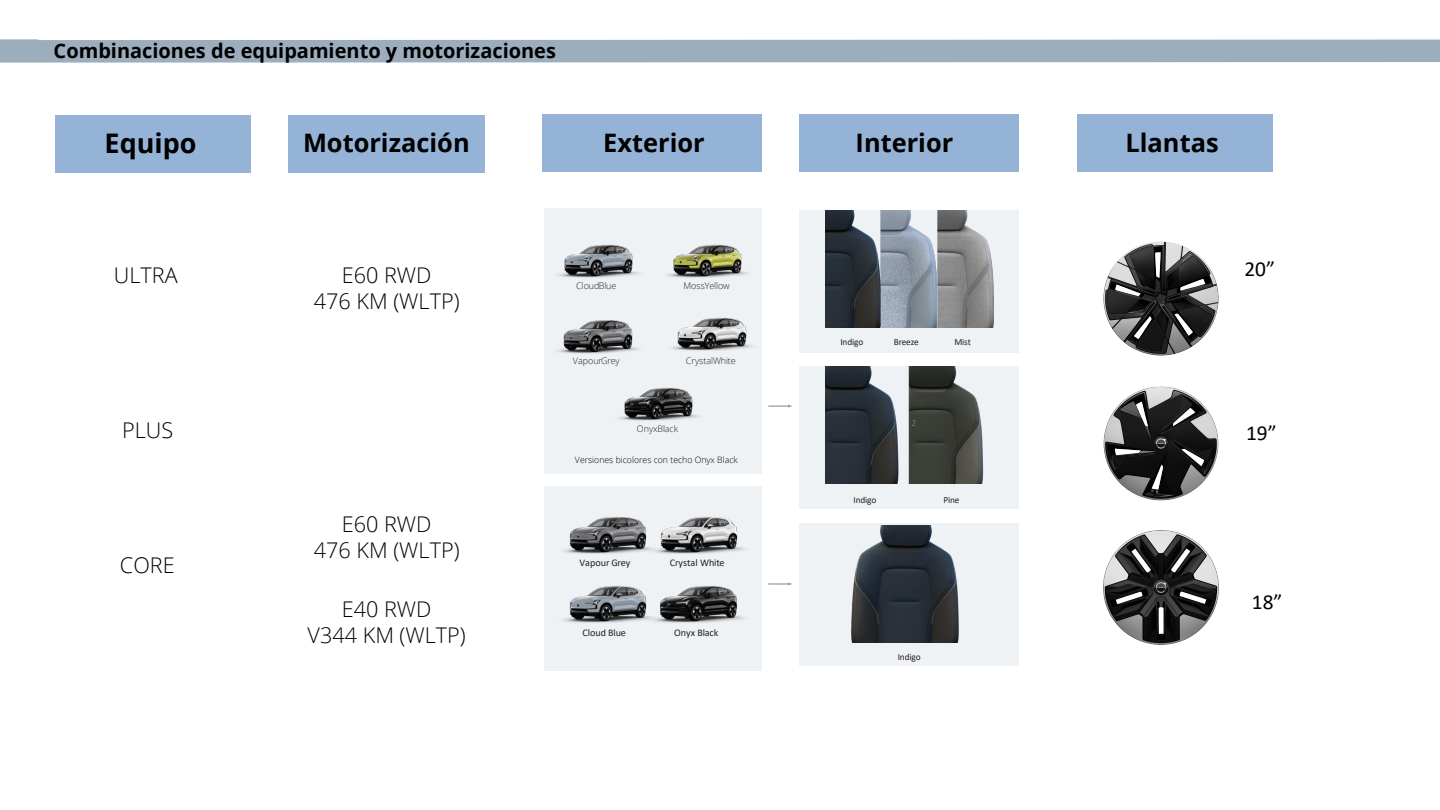
<style>
.page{position:relative;width:1440px;height:810px;background:#fff}
.page>*{position:absolute;margin:0;border:0;box-sizing:border-box;transform-origin:0 0}
.t1{font:700 27px "Open Sans";color:#000}
.t2{font:700 25.42px "Open Sans";color:#000}
.t3{font:300 21.6px/26px "Open Sans";color:#000;text-align:center}
.t4{font:21.38px "Calibri";color:#000}
.t5{font:700 19.95px "Open Sans";color:#000}
.t6{font:10.12px "Calibri";letter-spacing:-.005em;color:#231f20}
.t7{font:9.38px "Calibri";letter-spacing:-.015em;color:#231f20}
.t8{font:9.38px "Calibri";color:#6f6f6f}
.t9{font:300 9px "Open Sans";letter-spacing:-.01em;color:#231f20}
.t10{font:300 8.7px "Open Sans";color:#000}
</style>
<div class="page">
<div style="left:544px;top:209px;width:218px;height:265px;background:#eff2f5"></div>
<svg style="left:58px;top:39px;width:1382px;height:24px;background:#a2b2c1"></svg>
<svg style="left:0;top:39px;width:58px;height:24px"></svg>
<div style="left:289px;top:115px;width:196px;height:58px;background:#95b3d7"></div>
<div style="left:543px;top:114px;width:219px;height:58px;background:#95b3d7"></div>
<div style="left:799px;top:114px;width:220px;height:58px;background:#95b3d7"></div>
<div style="left:55px;top:115px;width:196px;height:57px;background:#95b3d7"></div>
<div style="left:1077px;top:114px;width:196px;height:58px;background:#95b3d7"></div>
<img style="left:558px;top:244px;width:82px;height:34px">
<img style="left:667px;top:244px;width:82px;height:34px">
<img style="left:558px;top:320px;width:81px;height:34px">
<img style="left:672px;top:317px;width:82px;height:34px">
<img style="left:618px;top:387px;width:82px;height:34px">
<div style="left:544px;top:486px;width:217px;height:184px;background:#eff2f5"></div>
<img style="left:563px;top:586px;width:76px;height:37px">
<img style="left:639px;top:586px;width:106px;height:37px">
<img style="left:563px;top:517px;width:76px;height:37px">
<img style="left:639px;top:517px;width:106px;height:37px">
<div style="left:799px;top:210px;width:220px;height:142px;background:#eff2f5"></div>
<div style="left:799px;top:524px;width:220px;height:142px;background:#eff2f5"></div>
<div style="left:799px;top:366px;width:220px;height:143px;background:#eff2f5"></div>
<img style="left:825px;top:210px;width:169px;height:117px">
<img style="left:851px;top:525px;width:108px;height:117px">
<img style="left:825px;top:367px;width:159px;height:117px">
<svg style="left:768px;top:582px;width:24px;height:4px"></svg>
<svg style="left:768px;top:404px;width:25px;height:4px"></svg>
<img style="left:1104px;top:530px;width:114px;height:115px">
<img style="left:1104px;top:242px;width:114px;height:114px">
<img style="left:1104px;top:386px;width:114px;height:114px">
<p class="t5" style="left:54px;top:37px;width:504px">Combinaciones de equipamiento y motorizaciones</p>
<p class="t1" style="left:105px;top:124px;width:93px">Equipo</p>
<p class="t2" style="left:303px;top:125px;width:168px">Motorización</p>
<p class="t2" style="left:603px;top:125px;width:103px">Exterior</p>
<p class="t2" style="left:856px;top:125px;width:99px">Interior</p>
<p class="t2" style="left:1126px;top:125px;width:95px">Llantas</p>
<p class="t3" style="left:114px;top:262px;width:65px">ULTRA</p>
<p class="t3" style="left:314px;top:262px;width:147px">E60 RWD<br>476 KM (WLTP)</p>
<p class="t3" style="left:122px;top:417px;width:53px">PLUS</p>
<p class="t3" style="left:120px;top:551px;width:56px">CORE</p>
<p class="t3" style="left:314px;top:511px;width:147px">E60 RWD<br>476 KM (WLTP)</p>
<p class="t3" style="left:308px;top:596px;width:160px">E40 RWD<br>V344 KM (WLTP)</p>
<p class="t9" style="left:576px;top:280px;width:42px">CloudBlue</p>
<p class="t9" style="left:684px;top:280px;width:48px">MossYellow</p>
<p class="t9" style="left:573px;top:355px;width:48px">VapourGrey</p>
<p class="t9" style="left:686px;top:355px;width:51px">CrystalWhite</p>
<p class="t9" style="left:637px;top:422px;width:43px">OnyxBlack</p>
<p class="t10" style="left:575px;top:454px;width:164px">Versiones bicolores con techo Onyx Black</p>
<p class="t6" style="left:579px;top:556px;width:52px">Vapour Grey</p>
<p class="t6" style="left:670px;top:556px;width:56px">Crystal White</p>
<p class="t6" style="left:582px;top:625px;width:45px">Cloud Blue</p>
<p class="t6" style="left:674px;top:625px;width:46px">Onyx Black</p>
<p class="t7" style="left:840px;top:336px;width:24px">Indigo</p>
<p class="t7" style="left:894px;top:336px;width:27px">Breeze</p>
<p class="t7" style="left:954px;top:336px;width:18px">Mist</p>
<p class="t8" style="left:912px;top:416px;width:6px">2</p>
<p class="t7" style="left:854px;top:494px;width:24px">Indigo</p>
<p class="t7" style="left:943px;top:494px;width:18px">Pine</p>
<p class="t7" style="left:898px;top:650px;width:24px">Indigo</p>
<p class="t4" style="left:1244px;top:254px;width:32px">20”</p>
<p class="t4" style="left:1246px;top:418px;width:32px">19”</p>
<p class="t4" style="left:1252px;top:587px;width:32px">18”</p>
</div>
